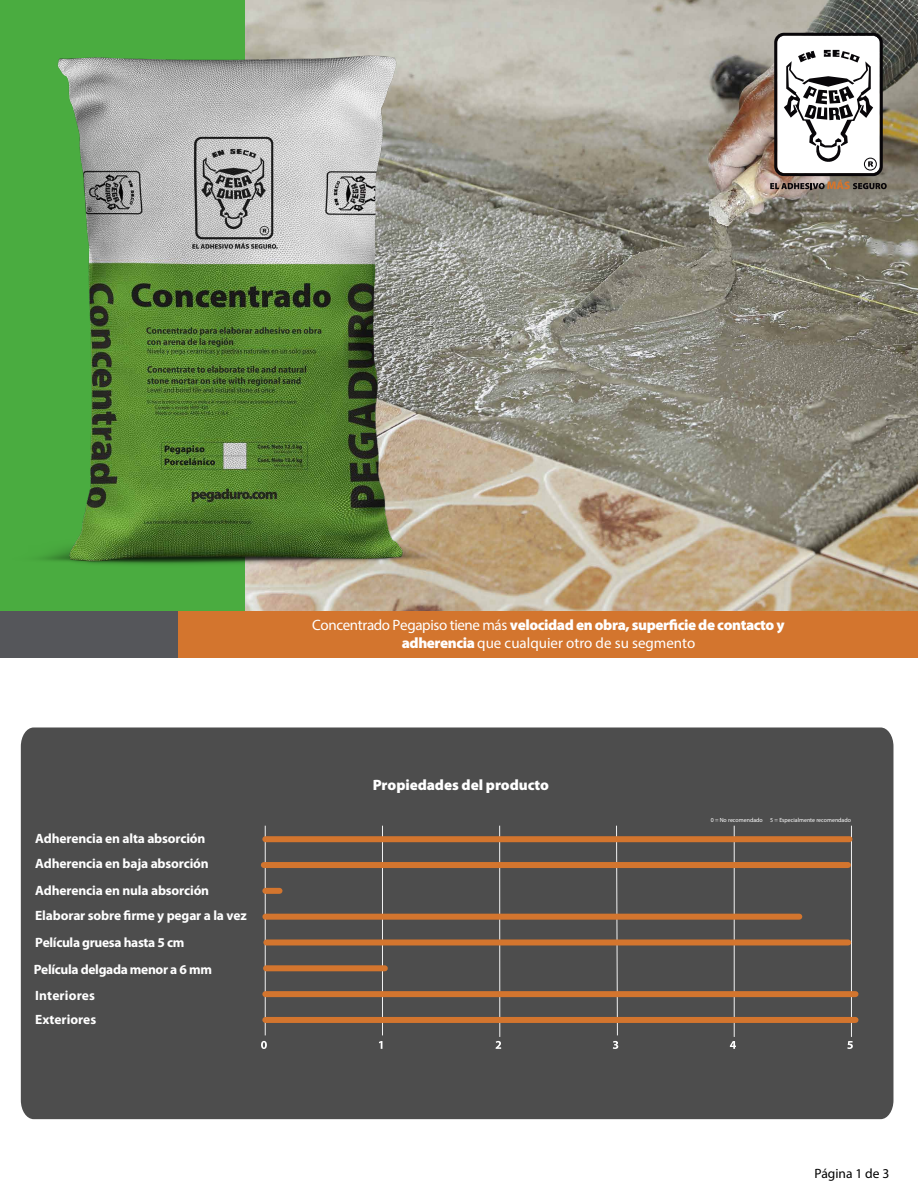
<style>
.page{position:relative;width:918px;height:1188px;background:#fff}
.page>*{position:absolute;margin:0;border:0;box-sizing:border-box;transform-origin:0 0}
.t1{font:15px/18px "Myriad Pro";color:#fff;text-align:center}
.t2{font:900 15px "Myriad Pro";letter-spacing:-.005em;color:#fff}
.t3{font:700 13.5px/26.5px "Myriad Pro";letter-spacing:-.01em;color:#fff}
.t4{font:13.5px "Myriad Pro";color:#000}
.t5{font:6px "Myriad Pro";color:#fff}
.s1{font-weight:900}
</style>
<div class="page">
<img style="left:491px;top:0;width:427px;height:611px">
<div style="left:0;top:611px;width:239px;height:47px;background:#55565a"></div>
<div style="left:21px;top:728px;width:872px;height:391px;background:#4d4d4d"></div>
<hr style="left:265px;top:826px;width:1px;height:209px;background:#f2f2f2">
<hr style="left:734px;top:826px;width:1px;height:211px;background:#f2f2f2">
<hr style="left:851px;top:826px;width:1px;height:211px;background:#f2f2f2">
<hr style="left:499px;top:826px;width:1px;height:211px;background:#f2f2f2">
<hr style="left:382px;top:826px;width:1px;height:209px;background:#f2f2f2">
<svg style="left:261px;top:1041px;width:6px;height:8px"></svg>
<svg style="left:379px;top:1041px;width:3px;height:8px"></svg>
<svg style="left:496px;top:1041px;width:5px;height:8px"></svg>
<svg style="left:613px;top:825px;width:5px;height:224px"></svg>
<svg style="left:730px;top:1041px;width:6px;height:8px"></svg>
<svg style="left:847px;top:1041px;width:6px;height:8px"></svg>
<div style="left:265px;top:836px;width:585px;height:6px;background:#d3752e"></div>
<div style="left:265px;top:914px;width:534px;height:6px;background:#d3752e"></div>
<div style="left:266px;top:939px;width:582px;height:6px;background:#d3752e"></div>
<div style="left:266px;top:965px;width:119px;height:6px;background:#d3752e"></div>
<div style="left:265px;top:991px;width:591px;height:6px;background:#d3752e"></div>
<svg style="left:770px;top:33px;width:117px;height:156px"></svg>
<div style="left:179px;top:611px;width:739px;height:47px;background:#d3752e"></div>
<div style="left:265px;top:1017px;width:591px;height:6px;background:#d3752e"></div>
<div style="left:264px;top:862px;width:584px;height:6px;background:#d3752e"></div>
<div style="left:265px;top:888px;width:15px;height:6px;background:#d3752e"></div>
<img style="left:0;top:0;width:491px;height:611px">
<p class="t3" style="left:35px;top:826px;width:175px;line-height:25.2px">Adherencia en alta absorción<br>Adherencia en baja absorción</p>
<p class="t3" style="left:35px;top:877px;width:175px">Adherencia en nula absorción</p>
<p class="t3" style="left:34px;top:903px;width:215px">Elaborar sobre firme y pegar a la vez<br>Película gruesa hasta 5 cm<br>Película delgada menor a 6 mm<br>Interiores</p>
<p class="t3" style="left:35px;top:1006px;width:63px">Exteriores</p>
<p class="t1" style="left:312px;top:616px;width:474px">Concentrado Pegapiso tiene más <span class="s1">velocidad en obra, superficie de contacto y adherencia</span> que cualquier otro de su segmento</p>
<p class="t2" style="left:373px;top:776px;width:178px">Propiedades del producto</p>
<p class="t5" style="left:711px;top:816px;width:54px">0 = No recomendado</p>
<p class="t5" style="left:770px;top:816px;width:82px">5 = Especialmente recomendado</p>
<p class="t4" style="left:815px;top:1165px;width:76px">Página 1 de 3</p>
</div>
